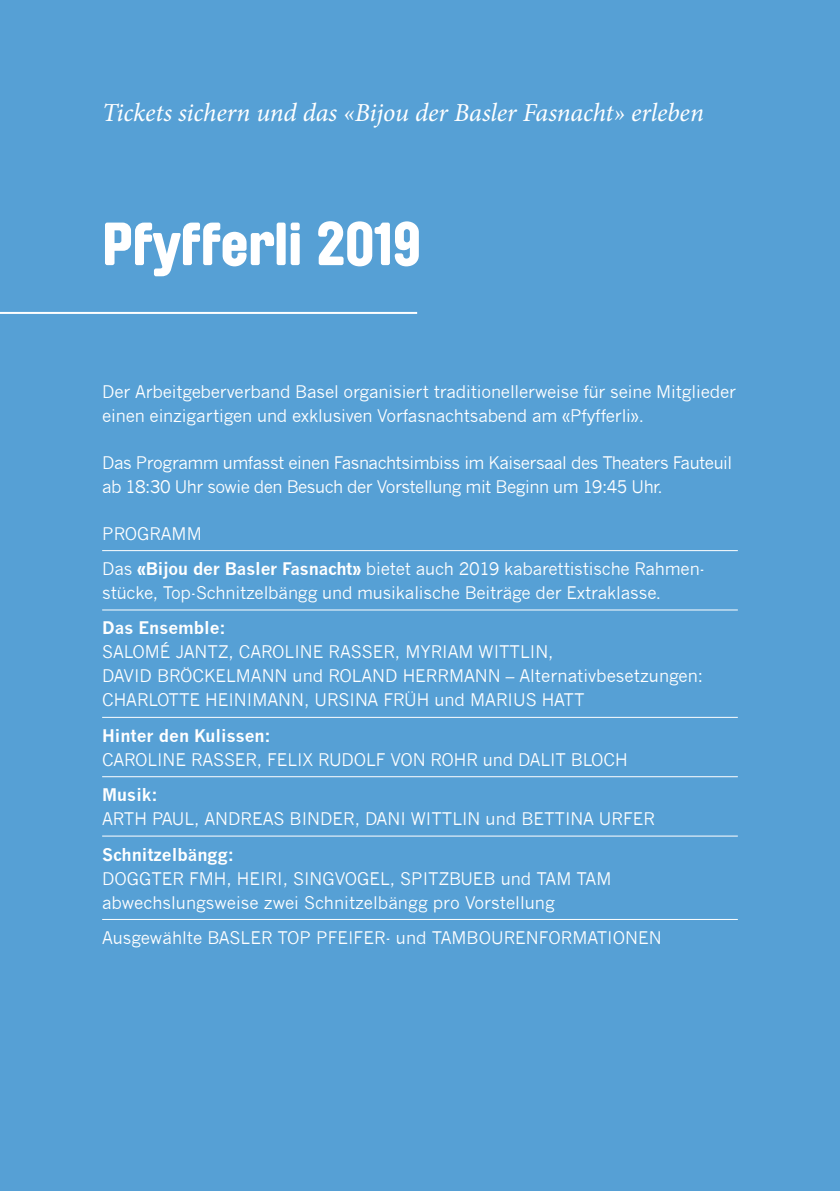
<style>
.page{position:relative;width:840px;height:1191px;background:#fff}
.page>*{position:absolute;margin:0;border:0;box-sizing:border-box;transform-origin:0 0}
.t1{font:60px "Brauer";color:#fff}
.t2{font:italic 26px "Minion Pro";letter-spacing:-.005em;color:#fff}
.t3{font:17px/24px "News Gothic";letter-spacing:-.01em;color:#fff}
.t4{font:17px/24px "News Gothic";letter-spacing:-.03em;color:#fff}
.t5{font:700 17px "News Gothic";color:#fff}
.s1{font-weight:700}
</style>
<div class="page">
<div style="left:0;top:0;width:839px;height:1191px;background:#56a0d5"></div>
<hr style="left:0;top:312px;width:417px;height:2px;background:#fff">
<hr style="left:102px;top:550px;width:635px;height:1px;background:#fff">
<hr style="left:102px;top:609px;width:635px;height:1px;background:#fff">
<hr style="left:102px;top:717px;width:635px;height:1px;background:#fff">
<hr style="left:102px;top:776px;width:635px;height:1px;background:#fff">
<hr style="left:102px;top:835px;width:635px;height:1px;background:#fff">
<hr style="left:102px;top:919px;width:635px;height:1px;background:#fff">
<h2 class="t2" style="left:102px;top:95px;width:603px">Tickets sichern und das «Bijou der Basler Fasnacht» erleben</h2>
<h1 class="t1" style="left:102px;top:209px;width:320px">Pfyfferli 2019</h1>
<p class="t3" style="left:102px;top:380px;width:635px">Der Arbeitgeberverband Basel organisiert traditionellerweise für seine Mitglieder einen einzigartigen und exklusiven Vorfasnachtsabend am «Pfyfferli».</p>
<p class="t4" style="left:102px;top:451px;width:631px">Das Programm umfasst einen Fasnachtsimbiss im Kaisersaal des Theaters Fauteuil ab 18:30 Uhr sowie den Besuch der Vorstellung mit Beginn um 19:45 Uhr.</p>
<p class="t3" style="left:102px;top:516px;width:601px;line-height:35.4px">PROGRAMM<br>Das <span class="s1">«Bijou der Basler Fasnacht»</span> bietet auch 2019 kabarettistische Rahmen-</p>
<p class="t3" style="left:102px;top:581px;width:560px">stücke, Top-Schnitzelbängg und musikalische Beiträge der Extraklasse.</p>
<p class="t5" style="left:102px;top:618px;width:125px">Das Ensemble:</p>
<p class="t3" style="left:102px;top:640px;width:602px">SALOMÉ JANTZ, CAROLINE RASSER, MYRIAM WITTLIN,<br>DAVID -BRÖCKELMANN und ROLAND HERRMANN – Alternativbesetzungen:<br>CHARLOTTE HEINIMANN, URSINA FRÜH und MARIUS HATT</p>
<p class="t5" style="left:102px;top:725px;width:170px">Hinter den Kulissen:</p>
<p class="t3" style="left:102px;top:747px;width:526px">CAROLINE RASSER, FELIX RUDOLF VON ROHR und DALIT BLOCH</p>
<p class="t5" style="left:102px;top:784px;width:57px">Musik:</p>
<p class="t3" style="left:102px;top:807px;width:554px">ARTH PAUL, ANDREAS BINDER, DANI WITTLIN und BETTINA URFER</p>
<p class="t5" style="left:102px;top:844px;width:133px">Schnitzelbängg:</p>
<p class="t3" style="left:102px;top:866px;width:510px">DOGGTER FMH, HEIRI, SINGVOGEL, SPITZBUEB und TAM TAM abwechslungsweise zwei Schnitzelbängg pro Vorstellung</p>
<p class="t3" style="left:102px;top:925px;width:560px">Ausgewählte BASLER TOP PFEIFER- und TAMBOURENFORMATIONEN</p>
</div>
